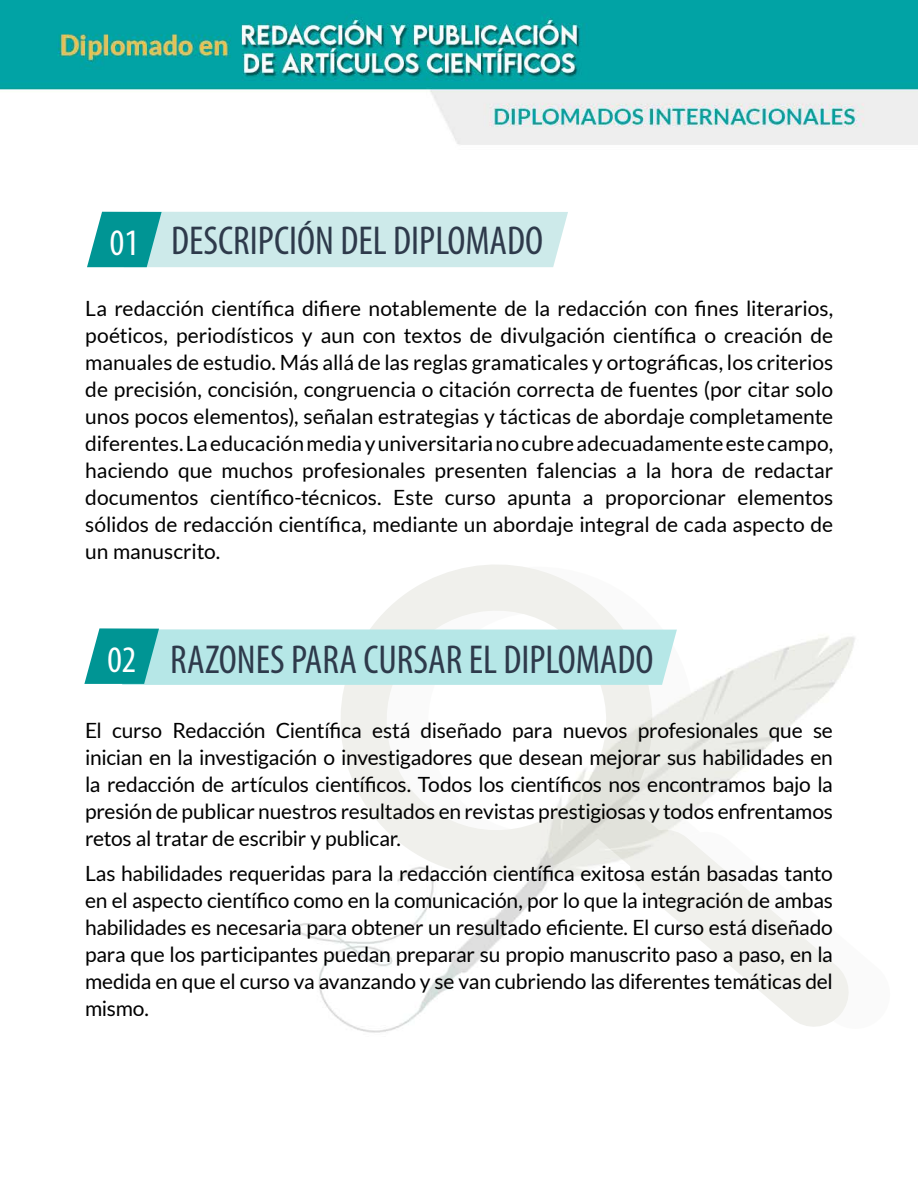
<style>
.page{position:relative;width:918px;height:1188px;background:#fff}
.page>*{position:absolute;margin:0;border:0;box-sizing:border-box;transform-origin:0 0}
.t1{font:condensed 40.5px "Myriad Pro";color:#2e3a4b}
.t2{font:condensed 37.5px "Myriad Pro";color:#fff}
.t3{font:21px/27px "Lato";letter-spacing:-.01em;color:#000;text-align:justify}
</style>
<div class="page">
<img style="left:0;top:0;width:918px;height:1033px">
<svg style="left:671px;top:567px;width:40px;height:259px"></svg>
<svg style="left:853px;top:832px;width:41px;height:197px"></svg>
<svg style="left:322px;top:546px;width:349px;height:349px"></svg>
<svg style="left:583px;top:791px;width:118px;height:85px;background:#e8e8e3"></svg>
<svg style="left:626px;top:826px;width:227px;height:204px"></svg>
<svg style="left:87px;top:212px;width:481px;height:55px;background:#b5e0df"></svg>
<svg style="left:84px;top:628px;width:593px;height:57px;background:#a7e0df"></svg>
<h2 class="t2" style="left:110px;top:220px;width:30px">01</h2>
<h1 class="t1" style="left:171px;top:216px;width:374px">DESCRIPCIÓN DEL DIPLOMADO</h1>
<p class="t3" style="left:85px;top:295px;width:749px">La redacción científica difiere notablemente de la redacción con fines literarios, poéticos, periodísticos y aun con textos de divulgación científica o creación de manuales de estudio. Más allá de las reglas gramaticales y ortográficas, los criterios de precisión, concisión, congruencia o citación correcta de fuentes (por citar solo unos pocos elementos), señalan estrategias y tácticas de abordaje completamente diferentes. La educación media y universitaria no cubre adecuadamente este campo, haciendo que muchos profesionales presenten falencias a la hora de redactar documentos científico-técnicos. Este curso apunta a proporcionar elementos sólidos de redacción científica, mediante un abordaje integral de cada aspecto de un manuscrito.</p>
<h2 class="t2" style="left:107px;top:636px;width:30px">02</h2>
<h1 class="t1" style="left:170px;top:635px;width:485px">RAZONES PARA CURSAR EL DIPLOMADO</h1>
<p class="t3" style="left:85px;top:716px;width:749px">El curso Redacción Científica está diseñado para nuevos profesionales que se inician en la investigación o investigadores que desean mejorar sus habilidades en la redacción de artículos científicos. Todos los científicos nos encontramos bajo la presión de publicar nuestros resultados en revistas prestigiosas y todos enfrentamos retos al tratar de escribir y publicar.</p>
<p class="t3" style="left:85px;top:860px;width:749px">Las habilidades requeridas para la redacción científica exitosa están basadas tanto en el aspecto científico como en la comunicación, por lo que la integración de ambas habilidades es necesaria para obtener un resultado eficiente. El curso está diseñado para que los participantes puedan preparar su propio manuscrito paso a paso, en la medida en que el curso va avanzando y se van cubriendo las diferentes temáticas del mismo.</p>
</div>
